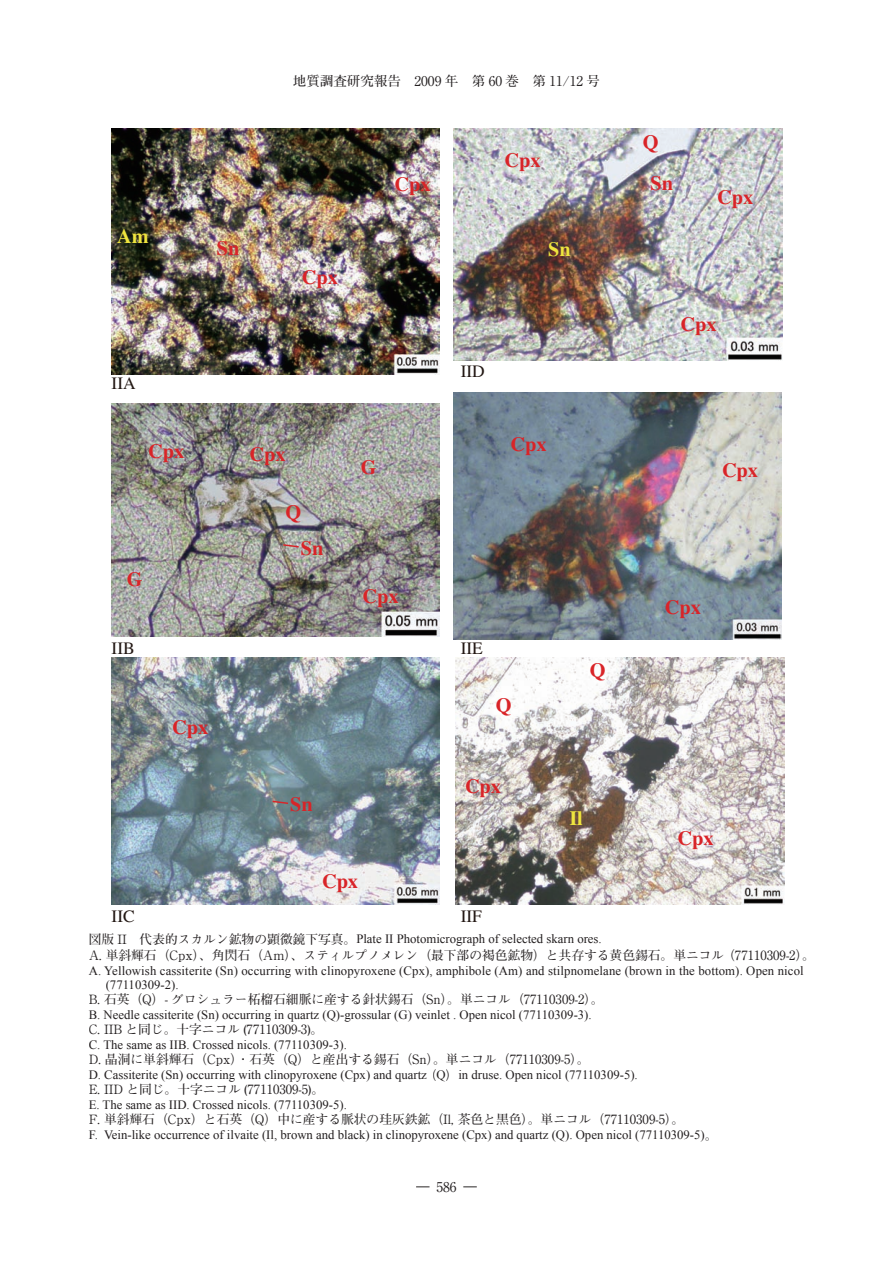
<style>
.page{position:relative;width:893px;height:1263px;background:#fff}
.page>*{position:absolute;margin:0;border:0;box-sizing:border-box;transform-origin:0 0}
.t1{font:700 20.25px "Times";color:#d92428}
.t2{font:700 20.25px "Times";color:#efe53f}
.t3{font:17.4px "Times";color:#221713}
.t4{font:700 13.5px "Futo Min A101 Pro";color:#231f20}
.t5{font:13.5px "Ryumin Pro";color:#231f20}
.t6{font:12.75px/14.2px "Times New Roman";color:#231f20}
.t7{font:700 12.75px "Futo Min A101 Pro";color:#231f20}
.t8{font:12.75px "Ryumin Pro";color:#231f20}
.s1{font-family:"Ryumin Pro";font-weight:400}
.s2{font-family:"Futo Min A101 Pro";font-weight:700}
.s3{font-family:"Ryumin Pro"}
</style>
<div class="page">
<img style="left:455px;top:658px;width:329px;height:246px">
<img style="left:453px;top:393px;width:329px;height:246px">
<img style="left:111px;top:658px;width:329px;height:246px">
<img style="left:111px;top:404px;width:329px;height:233px">
<img style="left:111px;top:128px;width:329px;height:247px">
<img style="left:272px;top:544px;width:27px;height:260px">
<img style="left:453px;top:128px;width:329px;height:232px">
<p class="t4" style="left:293px;top:71px;width:309px">地質調査研究報告　<span class="s1">2009</span> 年　第 <span class="s1">60</span> 巻　第 <span class="s1">11/12</span> 号</p>
<h1 class="t2" style="left:117px;top:224px;width:33px">Am</h1>
<h1 class="t1" style="left:217px;top:236px;width:24px">Sn</h1>
<h1 class="t1" style="left:302px;top:265px;width:38px">Cpx</h1>
<h1 class="t1" style="left:394px;top:172px;width:38px">Cpx</h1>
<h1 class="t1" style="left:505px;top:149px;width:38px">Cpx</h1>
<h1 class="t2" style="left:548px;top:237px;width:24px">Sn</h1>
<h2 class="t3" style="left:112px;top:367px;width:26px">IIA</h2>
<h2 class="t3" style="left:461px;top:355px;width:26px">IID</h2>
<h1 class="t1" style="left:148px;top:439px;width:38px">Cpx</h1>
<h1 class="t1" style="left:127px;top:567px;width:17px">G</h1>
<h1 class="t1" style="left:250px;top:442px;width:38px">Cpx</h1>
<h1 class="t1" style="left:285px;top:500px;width:17px">Q</h1>
<h1 class="t1" style="left:301px;top:536px;width:24px">Sn</h1>
<h1 class="t1" style="left:361px;top:455px;width:17px">G</h1>
<h1 class="t1" style="left:363px;top:584px;width:38px">Cpx</h1>
<h2 class="t3" style="left:112px;top:632px;width:25px">IIB</h2>
<h2 class="t3" style="left:461px;top:632px;width:24px">IIE</h2>
<h1 class="t1" style="left:510px;top:432px;width:38px">Cpx</h1>
<h1 class="t1" style="left:172px;top:715px;width:38px">Cpx</h1>
<h1 class="t1" style="left:496px;top:693px;width:17px">Q</h1>
<h1 class="t1" style="left:590px;top:658px;width:17px">Q</h1>
<h1 class="t1" style="left:290px;top:792px;width:24px">Sn</h1>
<h1 class="t1" style="left:322px;top:869px;width:38px">Cpx</h1>
<h1 class="t1" style="left:465px;top:774px;width:38px">Cpx</h1>
<h2 class="t3" style="left:112px;top:900px;width:25px">IIC</h2>
<h2 class="t3" style="left:461px;top:900px;width:23px">IIF</h2>
<h1 class="t2" style="left:569px;top:806px;width:15px">Il</h1>
<h1 class="t1" style="left:643px;top:130px;width:17px">Q</h1>
<h1 class="t1" style="left:650px;top:171px;width:24px">Sn</h1>
<h1 class="t1" style="left:717px;top:185px;width:38px">Cpx</h1>
<h1 class="t1" style="left:680px;top:312px;width:38px">Cpx</h1>
<h1 class="t1" style="left:722px;top:458px;width:38px">Cpx</h1>
<h1 class="t1" style="left:665px;top:595px;width:38px">Cpx</h1>
<h1 class="t1" style="left:677px;top:826px;width:38px">Cpx</h1>
<p class="t6" style="left:89px;top:931px;width:515px"><span class="s2">図版</span> <span class="s3">II</span><span class="s2">　代表的スカルン鉱物の顕微鏡下写真。</span>Plate II Photomicrograph of selected skarn ores.</p>
<p class="t7" style="left:89px;top:945px;width:728px"><span class="s1">A.</span> 単斜輝石（<span class="s1">Cpx</span>）、角閃石（<span class="s1">Am</span>）、スティルプノメレン（最下部の褐色鉱物）と共存する黄色錫石。単ニコル（<span class="s1">77110309-2</span>）。</p>
<p class="t6" style="left:106px;top:963px;width:700px;text-indent:-17px">A. Yellowish cassiterite (Sn) occurring with clinopyroxene (Cpx), amphibole (Am) and stilpnomelane (brown in the bottom). Open nicol (77110309-2).</p>
<p class="t7" style="left:89px;top:989px;width:516px"><span class="s1">B.</span> 石英（<span class="s1">Q</span>）<span class="s1">-</span> グロシュラー柘榴石細脈に産する針状錫石（<span class="s1">Sn</span>）。単ニコル（<span class="s1">77110309-2</span>）。</p>
<p class="t6" style="left:89px;top:1007px;width:505px">B. Needle cassiterite (Sn) occurring in quartz (Q)-grossular (G) veinlet . Open nicol (77110309-3).</p>
<p class="t8" style="left:89px;top:1019px;width:236px">C. IIB <span class="s2">と同じ。十字ニコル</span> (77110309-3)<span class="s2">。</span></p>
<p class="t6" style="left:89px;top:1037px;width:260px">C. The same as IIB. Crossed nicols. (77110309-3).</p>
<p class="t7" style="left:89px;top:1049px;width:502px"><span class="s1">D.</span> 晶洞に単斜輝石（<span class="s1">Cpx</span>）・石英（<span class="s1">Q</span>）と産出する錫石（<span class="s1">Sn</span>）。単ニコル（<span class="s1">77110309-5</span>）。</p>
<p class="t6" style="left:89px;top:1067px;width:551px">D. Cassiterite (Sn) occurring with clinopyroxene (Cpx) and quartz <span class="s2">（</span>Q<span class="s2">）</span>in druse. Open nicol (77110309-5).</p>
<p class="t8" style="left:89px;top:1079px;width:237px">E. IID <span class="s2">と同じ。十字ニコル</span> (77110309-5)<span class="s2">。</span></p>
<p class="t6" style="left:89px;top:1097px;width:260px">E. The same as IID. Crossed nicols. (77110309-5).</p>
<p class="t7" style="left:89px;top:1109px;width:597px"><span class="s1">F.</span> 単斜輝石（<span class="s1">Cpx</span>）と石英（<span class="s1">Q</span>）中に産する脈状の珪灰鉄鉱（<span class="s1">Il,</span> 茶色と黒色）。単ニコル（<span class="s1">77110309-5</span>）。</p>
<p class="t6" style="left:89px;top:1127px;width:630px">F. Vein-like occurrence of ilvaite (Il, brown and black) in clinopyroxene (Cpx) and quartz (Q). Open nicol (77110309-5)<span class="s2">。</span></p>
<p class="t5" style="left:416px;top:1176px;width:62px"><span class="s2">―</span> 586 <span class="s2">―</span></p>
</div>
